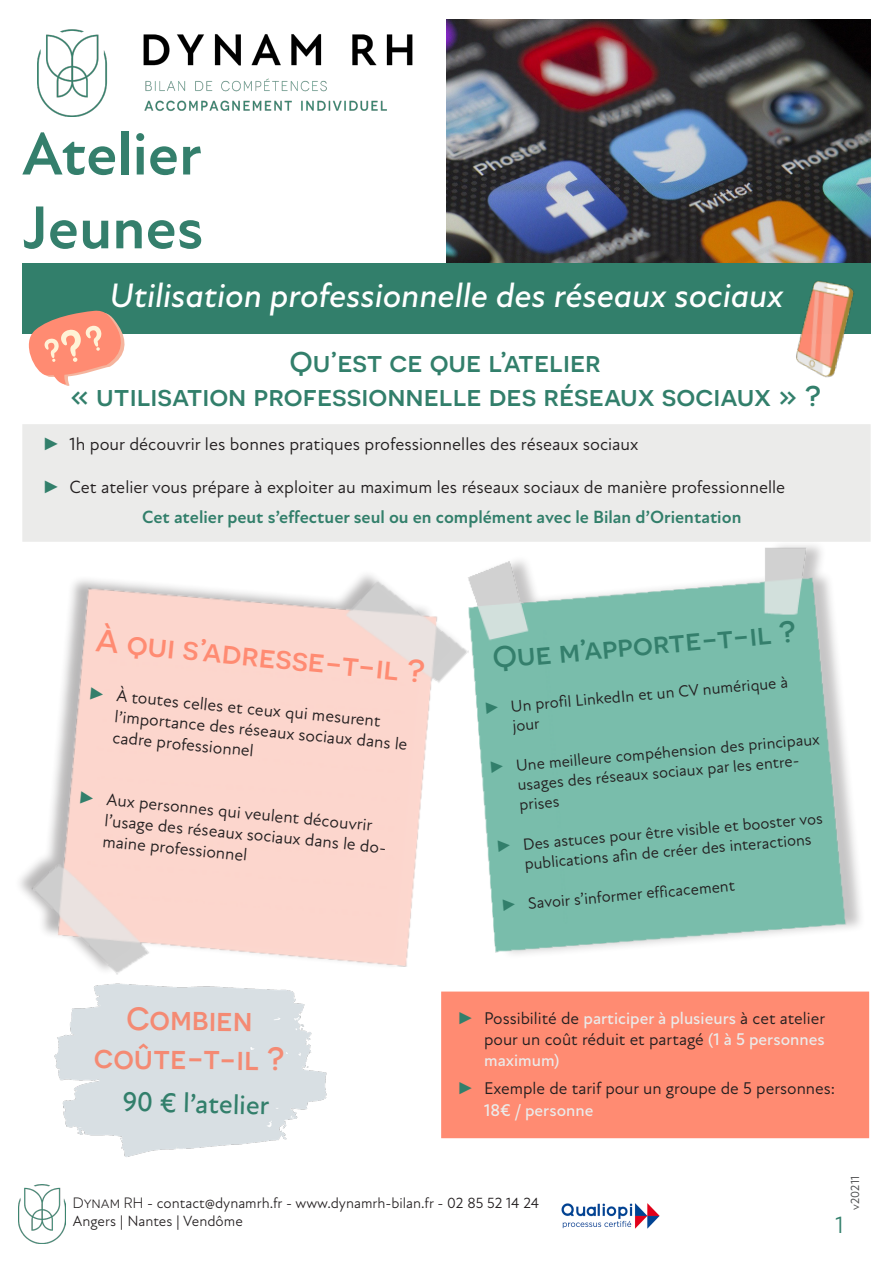
<style>
.page{position:relative;width:893px;height:1263px;background:#fff}
.page>*{position:absolute;margin:0;border:0;box-sizing:border-box;transform-origin:0 0}
.t1{font:700 61.5px "Atten New";color:#347f6c}
.t2{font:italic 500 34.5px "Atten New";color:#fff}
.t3{font:500 32.4px "Novecentosanswide";color:#f48a73;scale:.95 1}
.t4{font:500 31.65px "Novecentosanswide";color:#ff8b72}
.t5{font:500 30px "Novecentosanswide";color:#347f6c}
.t6{font:500 28.5px "Novecentosanswide";color:#327f6b}
.t7{font:500 28.05px "Atten New";color:#327f6b}
.t8{font:24px "Atten New";color:#327f6b}
.t9{font:18px "Atten New";color:#231f20}
.t10{font:700 18px "Atten New";color:#327f6b}
.t11{font:17.4px/21.1px "Atten New";color:#231f20}
.t12{font:17.25px/20.7px "Atten New";color:#231f20;text-align:justify}
.t13{font:16.5px/19.8px "Atten New";color:#231f20}
.t14{font:15px "Atten New";color:#231f20}
.t15{font:12px "Atten New";color:#4b4c4d}
.s1{font-family:"Arial";font-weight:900;color:#327f6b}
.s2{font-weight:500;color:#ebebea}
.s3{font-family:"Novecentosanswide"}
</style>
<div class="page">
<img style="left:446px;top:19px;width:425px;height:244px">
<div style="left:22px;top:263px;width:849px;height:70px;background:#327f6b"></div>
<img style="left:37px;top:29px;width:376px;height:88px">
<svg style="left:22px;top:310px;width:113px;height:76px"></svg>
<img style="left:765px;top:281px;width:105px;height:97px">
<div style="left:22px;top:424px;width:849px;height:118px;background:#ebebea"></div>
<img style="left:20px;top:574px;width:431px;height:393px">
<img style="left:451px;top:531px;width:420px;height:423px">
<img style="left:561px;top:1203px;width:99px;height:26px">
<img style="left:18px;top:1184px;width:48px;height:60px">
<div style="left:441px;top:991px;width:428px;height:147px;background:#ff8b72;border:2px solid #ff8b72"></div>
<img style="left:42px;top:965px;width:308px;height:192px">
<p class="t1" style="left:22px;top:118px;width:181px">Atelier</p>
<p class="t1" style="left:22px;top:191px;width:183px">Jeunes</p>
<p class="t2" style="left:110px;top:275px;width:675px">Utilisation professionnelle des réseaux sociaux</p>
<p class="t6" style="left:290px;top:345px;width:312px">Qu’est ce que l’atelier</p>
<p class="t6" style="left:70px;top:379px;width:753px">« utilisation professionnelle des réseaux sociaux » ?</p>
<p class="t9" style="left:43px;top:433px;width:597px"><span class="s1">►</span> 1h pour découvrir les bonnes pratiques professionnelles des réseaux sociaux</p>
<p class="t9" style="left:43px;top:476px;width:744px"><span class="s1">►</span> Cet atelier vous prépare à exploiter au maximum les réseaux sociaux de manière professionnelle</p>
<p class="t10" style="left:142px;top:506px;width:601px">Cet atelier peut s’effectuer seul ou en complément avec le Bilan d’Orientation</p>
<p class="t4" style="left:97px;top:623px;width:332px;rotate:5deg">À qui s’adresse-t-il ?</p>
<p class="t5" style="left:491px;top:640px;width:305px;rotate:-5deg">Que m’apporte-t-il ?</p>
<p class="t11" style="left:118px;top:684px;width:296px;text-indent:-29px;rotate:6deg"><span class="s1">►</span> À toutes celles et ceux qui mesurent l’importance des réseaux sociaux dans le cadre professionnel</p>
<p class="t11" style="left:108px;top:788px;width:284px;text-indent:-29px;rotate:6deg"><span class="s1">►</span> Aux personnes qui veulent découvrir l’usage des réseaux sociaux dans le do&shy;maine professionnel</p>
<p class="t13" style="left:510px;top:696px;width:280px;text-indent:-27px;rotate:-5deg"><span class="s1">►</span> Un profi l LinkedIn et un CV numérique à jour</p>
<p class="t13" style="left:515px;top:756px;width:306px;text-indent:-27px;rotate:-5deg"><span class="s1">►</span> Une meilleure compéhension des principaux usages des réseaux sociaux par les entre&shy;prises</p>
<p class="t13" style="left:522px;top:834px;width:303px;text-indent:-27px;rotate:-5deg"><span class="s1">►</span> Des astuces pour être visible et booster vos publications afi n de créer des interactions</p>
<p class="t13" style="left:500px;top:896px;width:236px;rotate:-5deg"><span class="s1">►</span> Savoir s’informer effi cacement</p>
<p class="t3" style="left:127px;top:999px;width:134px;rotate:1deg">Combien</p>
<p class="t3" style="left:94px;top:1037px;width:202px;rotate:1deg">coûte-t-il ?</p>
<p class="t7" style="left:123px;top:1084px;width:148px;rotate:2deg">90 € l’atelier</p>
<p class="t12" style="left:484px;top:1008px;width:343px;text-indent:-27px"><span class="s1">►</span> Possibilité de <span class="s2">participer à plusieurs</span> à cet atelier pour un coût réduit et partagé <span class="s2">(1 à 5 personnes maximum)</span></p>
<p class="t12" style="left:484px;top:1078px;width:353px;line-height:21.6px;text-indent:-27px"><span class="s1">►</span> Exemple de tarif pour un groupe de 5 personnes:<br><span class="s2">18€ / personne</span></p>
<p class="t14" style="left:73px;top:1194px;width:468px"><span class="s3">Dynam RH</span> - contact@dynamrh.fr - www.dynamrh-bilan.fr - 02 85 52 14 24</p>
<p class="t14" style="left:73px;top:1212px;width:171px">Angers | Nantes | Vendôme</p>
<p class="t8" style="left:836px;top:1211px;width:10px">1</p>
<p class="t15" style="left:848px;top:1209px;width:35px;rotate:-90deg">v20211</p>
</div>
